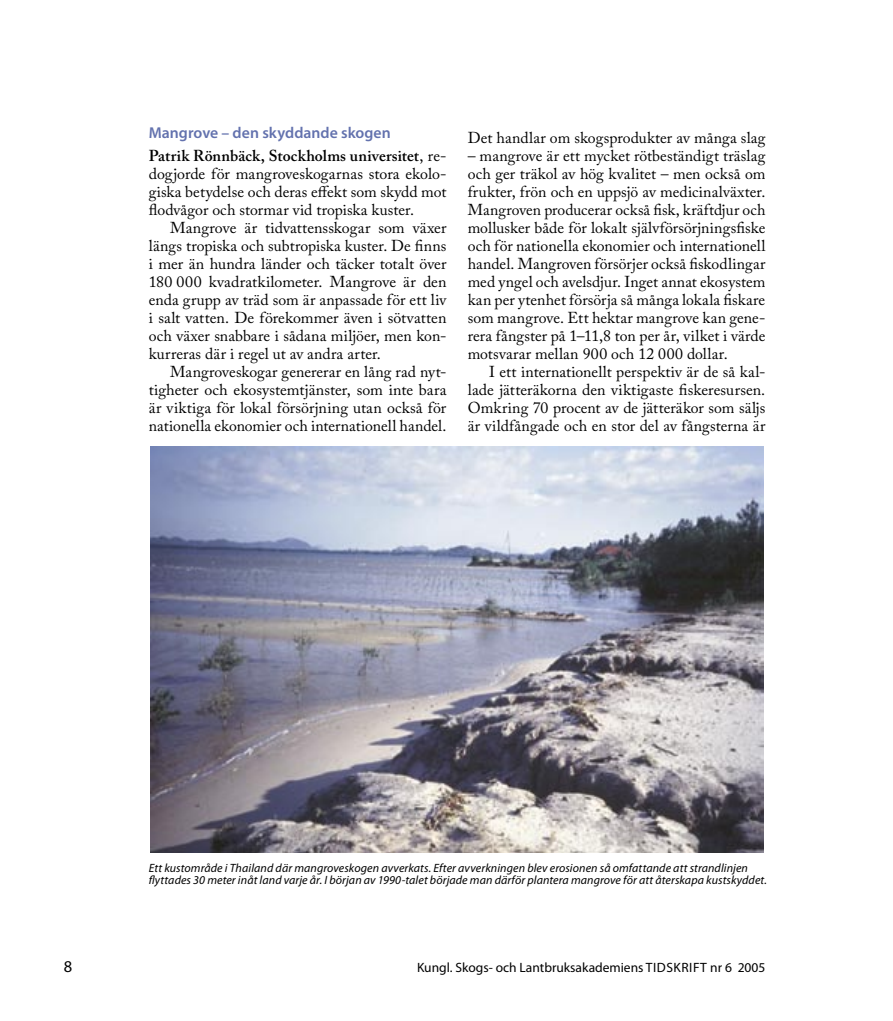
<style>
.page{position:relative;width:893px;height:1021px;background:#fff}
.page>*{position:absolute;margin:0;border:0;box-sizing:border-box;transform-origin:0 0}
.t1{font:16.5px "Myriad Pro";color:#000}
.t2{font:15.75px/18px "Adobe Caslon Pro";letter-spacing:.005em;color:#000;text-align:justify}
.t3{font:600 15.75px "Myriad Pro";color:#6372ae}
.t4{font:13.5px "Myriad Pro";color:#000}
.t5{font:italic 12px/12px "Myriad Pro";letter-spacing:.01em;color:#000}
.s1{font-weight:600}
</style>
<div class="page">
<img style="left:151px;top:447px;width:612px;height:405px">
<p class="t3" style="left:149px;top:124px;width:244px">Mangrove – den skyddande skogen</p>
<p class="t2" style="left:149px;top:146px;width:299px"><span class="s1">Patrik Rönnbäck, Stockholms universitet</span>, re&shy;dogjorde för mangroveskogarnas stora ekolo&shy;giska betydelse och deras effekt som skydd mot flodvågor och stormar vid tropiska kuster.</p>
<p class="t2" style="left:149px;top:218px;width:299px;text-indent:21px">Mangrove är tidvattensskogar som växer längs tropiska och subtropiska kuster. De finns i mer än hundra länder och täcker totalt över 180 000 kvadratkilometer. Mangrove är den enda grupp av träd som är anpassade för ett liv i salt vatten. De förekommer även i sötvatten och växer snabbare i sådana miljöer, men kon&shy;kurreras där i regel ut av andra arter.</p>
<p class="t2" style="left:149px;top:362px;width:299px;text-indent:21px">Mangroveskogar genererar en lång rad nyt&shy;tigheter och ekosystemtjänster, som inte bara är viktiga för lokal försörjning utan också för nationella ekonomier och internationell handel.</p>
<p class="t2" style="left:468px;top:128px;width:299px">Det handlar om skogsprodukter av många slag</p>
<p class="t2" style="left:468px;top:146px;width:299px">– mangrove är ett mycket rötbeständigt träslag och ger träkol av hög kvalitet – men också om frukter, frön och en uppsjö av medicinalväxter.<br>Mangroven producerar också fisk, kräftdjur och mollusker både för lokalt självförsörjningsfiske och för nationella ekonomier och internationell handel. Mangroven försörjer också fiskodlingar med yngel och avelsdjur. Inget annat ekosystem kan per ytenhet försörja så många lokala fiskare som mangrove. Ett hektar mangrove kan gene&shy;rera fångster på 1–11,8 ton per år, vilket i värde motsvarar mellan 900 och 12 000 dollar.</p>
<p class="t2" style="left:468px;top:362px;width:299px;text-indent:21px">I ett internationellt perspektiv är de så kal&shy;lade jätteräkorna den viktigaste fiskeresursen.<br>Omkring 70 procent av de jätteräkor som säljs är vildfångade och en stor del av fångsterna är</p>
<p class="t5" style="left:149px;top:862px;width:620px">Ett kustområde i Thailand där mangroveskogen avverkats. Efter avverkningen blev erosionen så omfattande att strandlinjen flyttades 30 meter inåt land varje år. I början av 1990-talet började man därför plantera mangrove för att återskapa kustskyddet.</p>
<p class="t1" style="left:64px;top:957px;width:10px">8</p>
<p class="t4" style="left:417px;top:960px;width:350px">Kungl. Skogs- och Lantbruksakademiens TIDSKRIFT nr 6 2005</p>
</div>
